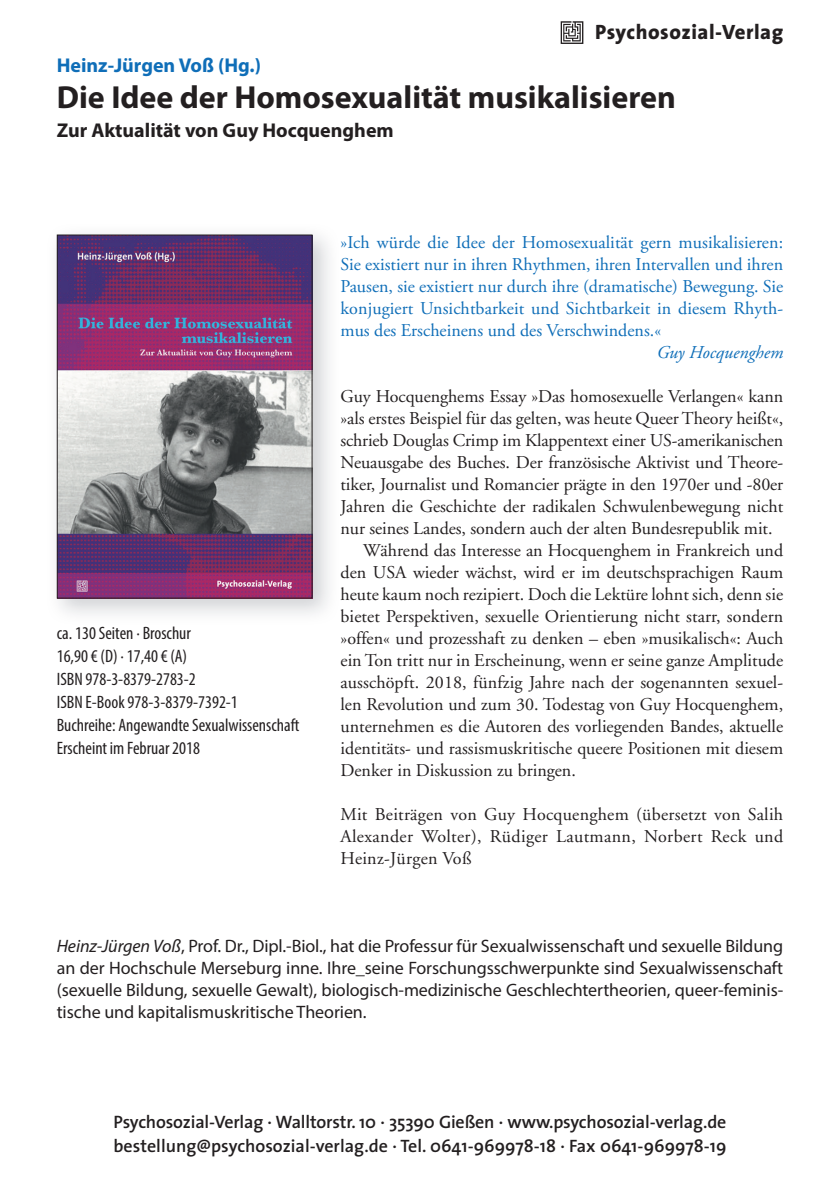
<style>
.page{position:relative;width:840px;height:1191px;background:#fff}
.page>*{position:absolute;margin:0;border:0;box-sizing:border-box;transform-origin:0 0}
.t1{font:700 32px "Myriad Pro";color:#231f20}
.t2{font:800 20.8px "The Sans";letter-spacing:.025em;color:#231f20}
.t3{font:700 20px "Myriad Pro";color:#231f20}
.t4{font:700 20px "Myriad Pro";color:#0f6eb8}
.t5{font:18px/22px "Adobe Garamond";color:#231f20;text-align:justify}
.t6{font:18px/22px "Myriad Pro";letter-spacing:-.005em;color:#231f20;text-align:justify}
.t7{font:18px/22px "Adobe Garamond Pro";color:#0f6eb8;text-align:justify}
.t8{font:condensed 18px/23px "Myriad Pro";color:#231f20}
.t9{font:600 18px/24px "The Sans";letter-spacing:-.01em;color:#231f20}
.t10{font:italic 18px "Adobe Garamond Pro";color:#0f6eb8}
.s1{font-style:italic}
</style>
<div class="page">
<img style="left:56px;top:234px;width:273px;height:380px">
<img style="left:59px;top:236px;width:251px;height:360px">
<div style="left:57px;top:234px;width:255px;height:364px;border:1px solid #231f20"></div>
<svg style="left:560px;top:21px;width:23px;height:23px"></svg>
<p class="t2" style="left:594px;top:14px;width:189px">Psychosozial-Verlag</p>
<p class="t4" style="left:57px;top:52px;width:206px">Heinz-Jürgen Voß (Hg.)</p>
<h1 class="t1" style="left:57px;top:76px;width:620px">Die Idee der Homosexualität musikalisieren</h1>
<p class="t3" style="left:57px;top:118px;width:338px">Zur Aktualität von Guy Hocquenghem</p>
<p class="t8" style="left:57px;top:621px;width:244px">ca. 130 Seiten · Broschur<br>16,90 € (D) · 17,40 € (A)<br>ISBN 978-3-8379-2783-2<br>ISBN E-Book 978-3-8379-7392-1<br>Buchreihe: Angewandte Sexualwissenschaft<br>Erscheint im Februar 2018</p>
<p class="t7" style="left:340px;top:232px;width:444px">»Ich würde die Idee der Homosexualität gern musikalisieren:<br>Sie existiert nur in ihren Rhythmen, ihren Intervallen und ihren Pausen, sie existiert nur durch ihre (dramatische) Bewegung. Sie konjugiert Unsichtbarkeit und Sichtbarkeit in diesem Rhyth&shy;mus des Erscheinens und des Verschwindens.«</p>
<p class="t10" style="left:656px;top:341px;width:128px">Guy Hocquenghem</p>
<p class="t5" style="left:340px;top:386px;width:444px">Guy Hocquenghems Essay »Das homosexuelle Verlangen« kann</p>
<p class="t5" style="left:340px;top:408px;width:444px">»als erstes Beispiel für das gelten, was heute Queer Theory heißt«,</p>
<p class="t5" style="left:340px;top:430px;width:444px">schrieb Douglas Crimp im Klappentext einer US-amerikanischen</p>
<p class="t5" style="left:340px;top:452px;width:444px">Neuausgabe des Buches. Der französische Aktivist und Theore-</p>
<p class="t5" style="left:340px;top:474px;width:444px">tiker, Journalist und Romancier prägte in den 1970er und -80er</p>
<p class="t5" style="left:340px;top:496px;width:444px">Jahren die Geschichte der radikalen Schwulenbewegung nicht</p>
<p class="t5" style="left:340px;top:518px;width:433px">nur seines Landes, sondern auch der alten Bundesrepublik mit.</p>
<p class="t5" style="left:363px;top:540px;width:421px">Während das Interesse an Hocquenghem in Frankreich und</p>
<p class="t5" style="left:340px;top:562px;width:444px">den USA wieder wächst, wird er im deutschsprachigen Raum</p>
<p class="t5" style="left:340px;top:584px;width:444px">heute kaum noch rezipiert. Doch die Lektüre lohnt sich, denn sie</p>
<p class="t5" style="left:340px;top:606px;width:444px">bietet Perspektiven, sexuelle Orientierung nicht starr, sondern</p>
<p class="t5" style="left:340px;top:628px;width:444px">»offen« und prozesshaft zu denken – eben »musikalisch«: Auch</p>
<p class="t5" style="left:340px;top:650px;width:444px">ein Ton tritt nur in Erscheinung, wenn er seine ganze Amplitude</p>
<p class="t5" style="left:340px;top:672px;width:444px">ausschöpft. 2018, fünfzig Jahre nach der sogenannten sexuel-</p>
<p class="t5" style="left:340px;top:694px;width:444px">len Revolution und zum 30. Todestag von Guy Hocquenghem,</p>
<p class="t5" style="left:340px;top:716px;width:444px">unternehmen es die Autoren des vorliegenden Bandes, aktuelle</p>
<p class="t5" style="left:340px;top:738px;width:444px">identitäts- und rassismuskritische queere Positionen mit diesem</p>
<p class="t5" style="left:340px;top:760px;width:237px">Denker in Diskussion zu bringen.</p>
<p class="t5" style="left:340px;top:804px;width:444px">Mit Beiträgen von Guy Hocquenghem (übersetzt von Salih Alexander Wolter), Rüdiger Lautmann, Norbert Reck und Heinz-Jürgen Voß</p>
<p class="t6" style="left:57px;top:935px;width:727px"><span class="s1">Heinz-Jürgen Voß</span>, Prof. Dr., Dipl.-Biol., hat die Professur für Sexualwissenschaft und sexuelle Bildung an der Hochschule Merseburg inne. Ihre_seine Forschungsschwerpunkte sind Sexualwissenschaft (sexuelle Bildung, sexuelle Gewalt), biologisch-medizinische Geschlechtertheorien, queer-feminis&shy;tische und kapitalismuskritische Theorien.</p>
<p class="t9" style="left:113px;top:1109px;width:614px">Psychosozial-Verlag · Walltorstr. 10 · 35390 Gießen · www.psychosozial-verlag.de bestellung@psychosozial-verlag.de · Tel. 0641-969978-18 · Fax 0641-969978-19</p>
</div>
